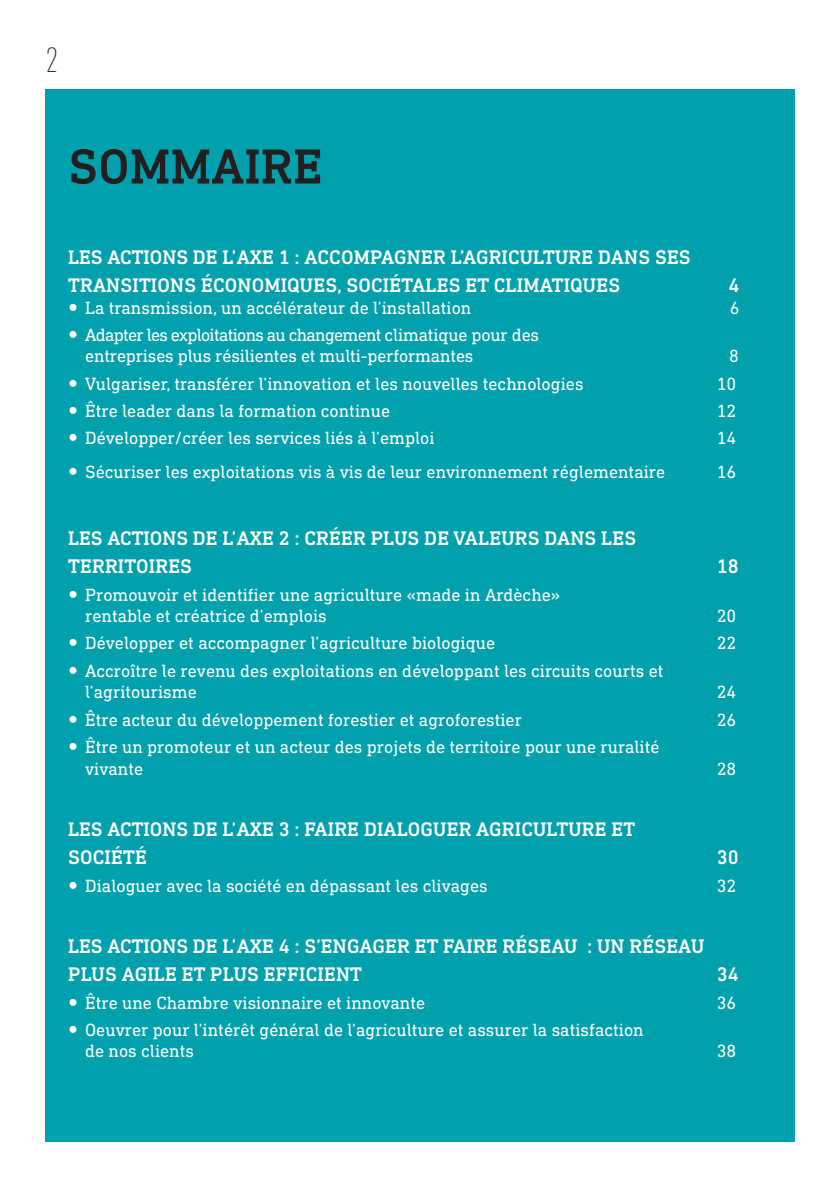
<style>
.page{position:relative;width:840px;height:1191px;background:#fff}
.page>*{position:absolute;margin:0;border:0;box-sizing:border-box;transform-origin:0 0}
.t1{font:500 50px "DIN Next Slab Pro";letter-spacing:.01em;color:#231f20}
.t2{font:200 condensed 36px "DIN Next LT Pro";color:#231f20}
.t3{font:500 20px/28px "DIN Next Slab Pro";letter-spacing:.01em;color:#fff}
.t4{font:18px/21.6px "DIN Next Slab Pro";color:#fff}
</style>
<div class="page">
<div style="left:45px;top:89px;width:749px;height:1052px;background:#00a0ad"></div>
<h2 class="t2" style="left:45px;top:40px;width:14px">2</h2>
<h1 class="t1" style="left:68px;top:137px;width:255px">SOMMAIRE</h1>
<p class="t3" style="left:68px;top:243px;width:623px">LES ACTIONS DE L’AXE 1 : ACCOMPAGNER L’AGRICULTURE DANS SES<br>TRANSITIONS ÉCONOMIQUES, SOCIÉTALES ET CLIMATIQUES</p>
<p class="t3" style="left:728px;top:271px;width:12px">4</p>
<p class="t4" style="left:85px;top:296px;width:387px">La transmission, un accélérateur de l’installation</p>
<p class="t4" style="left:729px;top:296px;width:11px">6</p>
<p class="t4" style="left:85px;top:324px;width:455px">Adapter les exploitations au changement climatique pour des entreprises plus résilientes et multi-performantes</p>
<p class="t4" style="left:728px;top:345px;width:11px">8</p>
<p class="t4" style="left:85px;top:372px;width:499px">Vulgariser, transférer l’innovation et les nouvelles technologies</p>
<p class="t4" style="left:716px;top:372px;width:21px">10</p>
<p class="t4" style="left:85px;top:400px;width:306px">Être leader dans la formation continue</p>
<p class="t4" style="left:716px;top:400px;width:21px">12</p>
<p class="t4" style="left:85px;top:427px;width:351px">Développer/créer les services liés à l’emploi</p>
<p class="t4" style="left:716px;top:427px;width:21px">14</p>
<p class="t4" style="left:85px;top:461px;width:581px">Sécuriser les exploitations vis à vis de leur environnement réglementaire</p>
<p class="t4" style="left:716px;top:461px;width:21px">16</p>
<p class="t3" style="left:68px;top:524px;width:569px">LES ACTIONS DE L’AXE 2 : CRÉER PLUS DE VALEURS DANS LES<br>TERRITOIRES</p>
<p class="t4" style="left:85px;top:583px;width:476px">Promouvoir et identifier une agriculture «made in Ardèche» rentable et créatrice d’emplois</p>
<p class="t3" style="left:716px;top:552px;width:23px">18</p>
<p class="t4" style="left:716px;top:605px;width:21px">20</p>
<p class="t4" style="left:85px;top:632px;width:411px">Développer et accompagner l’agriculture biologique</p>
<p class="t4" style="left:716px;top:632px;width:21px">22</p>
<p class="t4" style="left:85px;top:659px;width:579px">Accroître le revenu des exploitations en développant les circuits courts et l’agritourisme</p>
<p class="t4" style="left:716px;top:681px;width:21px">24</p>
<p class="t4" style="left:85px;top:708px;width:438px">Être acteur du développement forestier et agroforestier</p>
<p class="t4" style="left:716px;top:708px;width:21px">26</p>
<p class="t4" style="left:85px;top:736px;width:575px">Être un promoteur et un acteur des projets de territoire pour une ruralité vivante</p>
<p class="t4" style="left:716px;top:757px;width:21px">28</p>
<p class="t3" style="left:68px;top:815px;width:568px">LES ACTIONS DE L’AXE 3 : FAIRE DIALOGUER AGRICULTURE ET<br>SOCIÉTÉ</p>
<p class="t3" style="left:716px;top:843px;width:23px">30</p>
<p class="t4" style="left:85px;top:874px;width:404px">Dialoguer avec la société en dépassant les clivages</p>
<p class="t4" style="left:716px;top:874px;width:21px">32</p>
<p class="t3" style="left:68px;top:932px;width:637px">LES ACTIONS DE L’AXE 4 : S’ENGAGER ET FAIRE RÉSEAU : UN RÉSEAU<br>PLUS AGILE ET PLUS EFFICIENT</p>
<p class="t3" style="left:716px;top:960px;width:23px">34</p>
<p class="t4" style="left:85px;top:991px;width:341px">Être une Chambre visionnaire et innovante</p>
<p class="t4" style="left:716px;top:991px;width:21px">36</p>
<p class="t4" style="left:85px;top:1018px;width:560px">Oeuvrer pour l’intérêt général de l’agriculture et assurer la satisfaction de nos clients</p>
<p class="t4" style="left:716px;top:1040px;width:21px">38</p>
</div>
